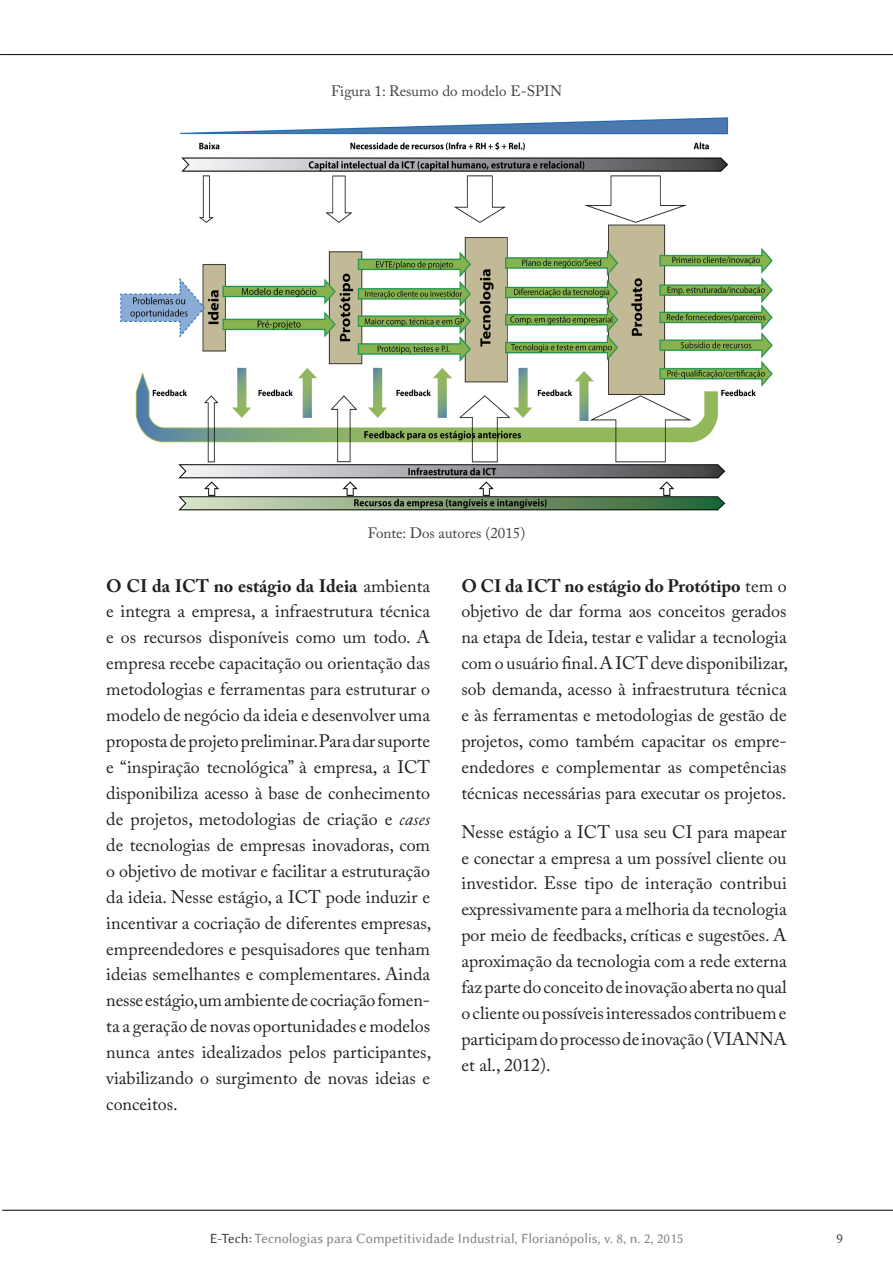
<style>
.page{position:relative;width:893px;height:1263px;background:#fff}
.page>*{position:absolute;margin:0;border:0;box-sizing:border-box;transform-origin:0 0}
.t1{font:18px/26px "Adobe Caslon Pro";color:#231f20;text-align:justify}
.fonte{font:15px "Adobe Caslon Pro";color:#3e3e3f}
.t2{font:14.25px "Lin Biolinum";color:#808285}
.t3{font:14.25px "Lin Biolinum";color:#3e3e3f}
.s1{font-weight:700}
.s2{font-style:italic}
.s3{color:#3e3e3f}
</style>
<div class="page">
<hr style="left:2px;top:1210px;width:891px;height:1px;background:#000">
<hr style="left:0;top:54px;width:893px;height:1px;background:#000">
<img style="left:120px;top:117px;width:653px;height:394px">
<p class="fonte" style="left:331px;top:82px;width:232px">Figura 1: Resumo do modelo E-SPIN</p>
<p class="fonte" style="left:368px;top:524px;width:159px">Fonte: Dos autores (2015)</p>
<p class="t1" style="left:106px;top:572px;width:327px"><span class="s1">O CI da ICT no estágio da Ideia</span> ambienta e integra a empresa, a infraestrutura técnica e os recursos disponíveis como um todo. A empresa recebe capacitação ou orientação das metodologias e ferramentas para estruturar o modelo de negócio da ideia e desenvolver uma proposta de projeto preliminar. Para dar suporte e “inspiração tecnológica” à empresa, a ICT disponibiliza acesso à base de conhecimento de projetos, metodologias de criação e <span class="s2">cases </span>de tecnologias de empresas inovadoras, com o objetivo de motivar e facilitar a estruturação da ideia. Nesse estágio, a ICT pode induzir e incentivar a cocriação de diferentes empresas, empreendedores e pesquisadores que tenham ideias semelhantes e complementares. Ainda nesse estágio, um ambiente de cocriação fomen&shy;ta a geração de novas oportunidades e modelos nunca antes idealizados pelos participantes, viabilizando o surgimento de novas ideias e conceitos.</p>
<p class="t1" style="left:461px;top:572px;width:328px"><span class="s1">O CI da ICT no estágio do Protótipo</span> tem o objetivo de dar forma aos conceitos gerados na etapa de Ideia, testar e validar a tecnologia com o usuário final. A ICT deve disponibilizar, sob demanda, acesso à infraestrutura técnica e às ferramentas e metodologias de gestão de projetos, como também capacitar os empre&shy;endedores e complementar as competências técnicas necessárias para executar os projetos.</p>
<p class="t1" style="left:461px;top:818px;width:327px">Nesse estágio a ICT usa seu CI para mapear e conectar a empresa a um possível cliente ou investidor. Esse tipo de interação contribui expressivamente para a melhoria da tecnologia por meio de feedbacks, críticas e sugestões. A aproximação da tecnologia com a rede externa faz parte do conceito de inovação aberta no qual o cliente ou possíveis interessados contribuem e participam do processo de inovação (VIANNA et al., 2012).</p>
<p class="t2" style="left:210px;top:1230px;width:475px"><span class="s3">E-Tech:</span> Tecnologias para Competitividade Industrial, Florianópolis, v. 8, n. 2, 2015</p>
<p class="t3" style="left:836px;top:1230px;width:8px">9</p>
</div>
